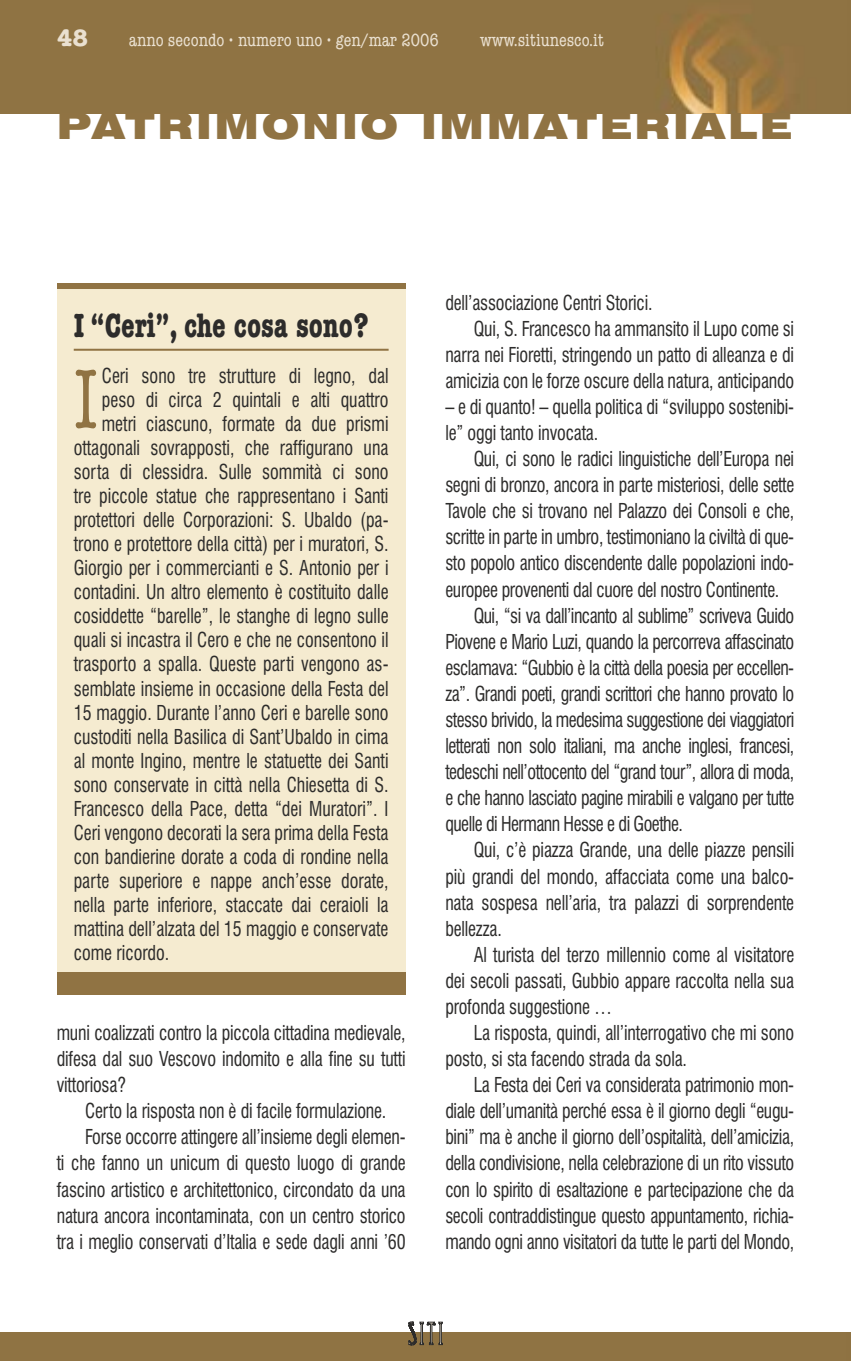
<style>
.page{position:relative;width:851px;height:1361px;background:#fff}
.page>*{position:absolute;margin:0;border:0;box-sizing:border-box;transform-origin:0 0}
.t1{font:condensed 84px "American Typewriter";color:#907343;scale:.9 1}
.t2{font:900 expanded 36px "Swiss 721 BT";letter-spacing:.075em;color:#907343}
.t3{font:700 condensed 34px "American Typewriter";color:#2d2c2b;scale:.9 1}
.t4{font:700 24px "American Typewriter";color:#eae0d0}
.t5{font:condensed 20px/26px "Swiss 721 BT";letter-spacing:-.01em;color:#2d2c2b;text-align:justify;scale:.9 1}
.t6{font:condensed 20px "Swiss 721 BT";letter-spacing:-.03em;color:#2d2c2b;scale:.9 1}
.t7{font:condensed 18px "American Typewriter";color:#eae0d0}
</style>
<div class="page">
<div style="left:0;top:0;width:851px;height:114px;background:#8f7343"></div>
<div style="left:0;top:1333px;width:850px;height:28px;background:#8f7343"></div>
<svg style="left:850px;top:1333px;width:1px;height:28px"></svg>
<svg style="left:408px;top:1321px;width:34px;height:24px"></svg>
<div style="left:57px;top:283px;width:348px;height:698px;background:#f5ebd0"></div>
<hr style="left:74px;top:349px;width:314px;height:2px;background:#907343">
<div style="left:57px;top:283px;width:348px;height:6px;background:#907343"></div>
<div style="left:57px;top:972px;width:348px;height:23px;background:#907343"></div>
<p class="t4" style="left:57px;top:24px;width:33px">48</p>
<p class="t7" style="left:129px;top:30px;width:311px">anno secondo • numero uno • gen/mar 2006</p>
<p class="t7" style="left:480px;top:30px;width:125px">www.sitiunesco.it</p>
<h2 class="t2" style="left:57px;top:105px;width:736px">PATRIMONIO IMMATERIALE</h2>
<h3 class="t3" style="left:74px;top:306px;width:329px">I “Ceri”, che cosa sono?</h3>
<h1 class="t1" style="left:74px;top:353px;width:29px">I</h1>
<p class="t5" style="left:102px;top:363px;width:320px">Ceri sono tre strutture di legno, dal</p>
<p class="t5" style="left:102px;top:387px;width:320px">peso di circa 2 quintali e alti quattro</p>
<p class="t5" style="left:102px;top:411px;width:320px">metri ciascuno, formate da due prismi</p>
<p class="t5" style="left:74px;top:435px;width:351px">ottagonali sovrapposti, che raffigurano una</p>
<p class="t5" style="left:74px;top:459px;width:351px">sorta di clessidra. Sulle sommità ci sono</p>
<p class="t5" style="left:74px;top:483px;width:351px">tre piccole statue che rappresentano i Santi</p>
<p class="t5" style="left:74px;top:507px;width:351px">protettori delle Corporazioni: S. Ubaldo (pa-</p>
<p class="t5" style="left:74px;top:531px;width:351px">trono e protettore della città) per i muratori, S.</p>
<p class="t5" style="left:74px;top:555px;width:351px">Giorgio per i commercianti e S. Antonio per i</p>
<p class="t5" style="left:74px;top:579px;width:351px">contadini. Un altro elemento è costituito dalle</p>
<p class="t5" style="left:74px;top:603px;width:351px">cosiddette “barelle”, le stanghe di legno sulle</p>
<p class="t5" style="left:74px;top:627px;width:351px">quali si incastra il Cero e che ne consentono il</p>
<p class="t5" style="left:74px;top:651px;width:351px">trasporto a spalla. Queste parti vengono as-</p>
<p class="t5" style="left:74px;top:675px;width:351px">semblate insieme in occasione della Festa del</p>
<p class="t5" style="left:74px;top:699px;width:351px">15 maggio. Durante l’anno Ceri e barelle sono</p>
<p class="t5" style="left:74px;top:723px;width:351px">custoditi nella Basilica di Sant’Ubaldo in cima</p>
<p class="t5" style="left:74px;top:747px;width:351px">al monte Ingino, mentre le statuette dei Santi</p>
<p class="t5" style="left:74px;top:771px;width:351px">sono conservate in città nella Chiesetta di S.</p>
<p class="t5" style="left:74px;top:795px;width:351px">Francesco della Pace, detta “dei Muratori”. I</p>
<p class="t5" style="left:74px;top:819px;width:351px">Ceri vengono decorati la sera prima della Festa</p>
<p class="t5" style="left:74px;top:843px;width:351px">con bandierine dorate a coda di rondine nella</p>
<p class="t5" style="left:74px;top:867px;width:351px">parte superiore e nappe anch’esse dorate,</p>
<p class="t5" style="left:74px;top:891px;width:351px">nella parte inferiore, staccate dai ceraioli la</p>
<p class="t5" style="left:74px;top:915px;width:351px">mattina dell’alzata del 15 maggio e conservate</p>
<p class="t5" style="left:74px;top:939px;width:108px">come ricordo.</p>
<p class="t5" style="left:57px;top:1019px;width:389px">muni coalizzati contro la piccola cittadina medievale, difesa dal suo Vescovo indomito e alla fine su tutti vittoriosa?</p>
<p class="t5" style="left:85px;top:1098px;width:336px">Certo la risposta non è di facile formulazione.</p>
<p class="t5" style="left:85px;top:1124px;width:357px">Forse occorre attingere all’insieme degli elemen-</p>
<p class="t5" style="left:57px;top:1150px;width:389px">ti che fanno un unicum di questo luogo di grande</p>
<p class="t5" style="left:57px;top:1176px;width:389px">fascino artistico e architettonico, circondato da una</p>
<p class="t5" style="left:57px;top:1202px;width:389px">natura ancora incontaminata, con un centro storico</p>
<p class="t5" style="left:57px;top:1228px;width:389px">tra i meglio conservati d’Italia e sede dagli anni ’60</p>
<p class="t5" style="left:445px;top:289px;width:232px">dell’associazione Centri Storici.</p>
<p class="t5" style="left:473px;top:315px;width:357px">Qui, S. Francesco ha ammansito il Lupo come si</p>
<p class="t5" style="left:445px;top:341px;width:389px">narra nei Fioretti, stringendo un patto di alleanza e di</p>
<p class="t5" style="left:445px;top:368px;width:389px">amicizia con le forze oscure della natura, anticipando</p>
<p class="t5" style="left:445px;top:394px;width:389px">– e di quanto! – quella politica di “sviluppo sostenibi&shy;le” oggi tanto invocata.</p>
<p class="t5" style="left:473px;top:446px;width:357px">Qui, ci sono le radici linguistiche dell’Europa nei</p>
<p class="t5" style="left:445px;top:472px;width:389px">segni di bronzo, ancora in parte misteriosi, delle sette</p>
<p class="t5" style="left:445px;top:498px;width:389px">Tavole che si trovano nel Palazzo dei Consoli e che,</p>
<p class="t5" style="left:445px;top:524px;width:389px">scritte in parte in umbro, testimoniano la civiltà di que-</p>
<p class="t5" style="left:445px;top:550px;width:389px">sto popolo antico discendente dalle popolazioni indo-</p>
<p class="t5" style="left:445px;top:576px;width:372px">europee provenenti dal cuore del nostro Continente.</p>
<p class="t6" style="left:473px;top:603px;width:357px">Qui, “si va dall’incanto al sublime” scriveva Guido</p>
<p class="t6" style="left:445px;top:629px;width:389px">Piovene e Mario Luzi, quando la percorreva affascinato</p>
<p class="t6" style="left:445px;top:655px;width:389px">esclamava: “Gubbio è la città della poesia per eccellen-</p>
<p class="t6" style="left:445px;top:681px;width:389px">za”. Grandi poeti, grandi scrittori che hanno provato lo</p>
<p class="t6" style="left:445px;top:708px;width:389px">stesso brivido, la medesima suggestione dei viaggiatori</p>
<p class="t6" style="left:445px;top:734px;width:389px">letterati non solo italiani, ma anche inglesi, francesi,</p>
<p class="t6" style="left:445px;top:760px;width:389px">tedeschi nell’ottocento del “grand tour”, allora di moda,</p>
<p class="t6" style="left:445px;top:786px;width:389px">e che hanno lasciato pagine mirabili e valgano per tutte</p>
<p class="t6" style="left:445px;top:812px;width:265px">quelle di Hermann Hesse e di Goethe.</p>
<p class="t5" style="left:473px;top:837px;width:357px">Qui, c’è piazza Grande, una delle piazze pensili</p>
<p class="t5" style="left:445px;top:863px;width:389px">più grandi del mondo, affacciata come una balco-</p>
<p class="t5" style="left:445px;top:889px;width:389px">nata sospesa nell’aria, tra palazzi di sorprendente</p>
<p class="t5" style="left:445px;top:915px;width:64px">bellezza.</p>
<p class="t5" style="left:473px;top:941px;width:357px">Al turista del terzo millennio come al visitatore</p>
<p class="t5" style="left:445px;top:967px;width:389px">dei secoli passati, Gubbio appare raccolta nella sua</p>
<p class="t5" style="left:445px;top:993px;width:187px">profonda suggestione …</p>
<p class="t5" style="left:473px;top:1019px;width:357px">La risposta, quindi, all’interrogativo che mi sono</p>
<p class="t5" style="left:445px;top:1046px;width:270px">posto, si sta facendo strada da sola.</p>
<p class="t5" style="left:473px;top:1072px;width:357px">La Festa dei Ceri va considerata patrimonio mon-</p>
<p class="t5" style="left:445px;top:1098px;width:389px">diale dell’umanità perché essa è il giorno degli “eugu-</p>
<p class="t5" style="left:445px;top:1124px;width:389px">bini” ma è anche il giorno dell’ospitalità, dell’amicizia,</p>
<p class="t5" style="left:445px;top:1150px;width:389px">della condivisione, nella celebrazione di un rito vissuto</p>
<p class="t5" style="left:445px;top:1176px;width:389px">con lo spirito di esaltazione e partecipazione che da</p>
<p class="t5" style="left:445px;top:1202px;width:389px">secoli contraddistingue questo appuntamento, richia-</p>
<p class="t5" style="left:445px;top:1228px;width:389px">mando ogni anno visitatori da tutte le parti del Mondo,</p>
</div>
